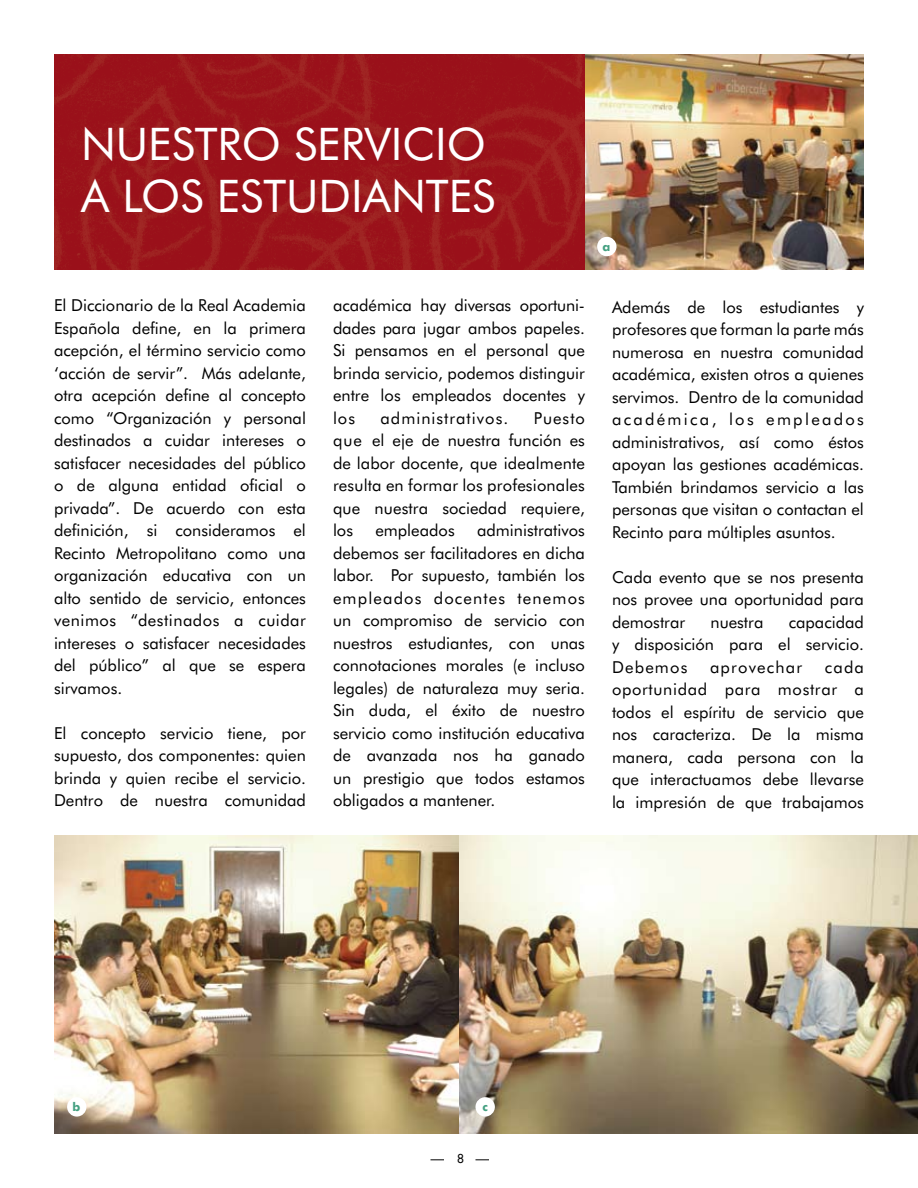
<style>
.page{position:relative;width:918px;height:1188px;background:#fff}
.page>*{position:absolute;margin:0;border:0;box-sizing:border-box;transform-origin:0 0}
.t1{font:45px/52.5px "Futura BT";color:#fff}
.t2{font:16.5px/22.5px "Futura BT";color:#000;text-align:justify}
.t3{font:16.5px "Futura BT";letter-spacing:.06em;color:#000}
.t4{font:16.5px "Futura BT";letter-spacing:.07em;color:#000}
.t5{font:700 12px "Futura BT";color:#44a081}
</style>
<div class="page">
<svg style="left:430px;top:1160px;width:14px;height:1px"></svg>
<svg style="left:476px;top:1160px;width:13px;height:1px"></svg>
<img style="left:54px;top:54px;width:810px;height:216px">
<svg style="left:613px;top:231px;width:19px;height:20px"></svg>
<img style="left:54px;top:835px;width:864px;height:299px">
<div style="left:67px;top:1097px;width:19px;height:20px;background:#fff;border-radius:50%"></div>
<div style="left:476px;top:1097px;width:19px;height:20px;background:#fff;border-radius:50%"></div>
<div style="left:597px;top:237px;width:20px;height:19px;background:#fff;border-radius:50%"></div>
<h1 class="t1" style="left:81px;top:117px;width:416px">NUESTRO SERVICIO<br>A LOS ESTUDIANTES</h1>
<p class="t5" style="left:603px;top:239px;width:9px">a</p>
<p class="t2" style="left:54px;top:294px;width:254px">El Diccionario de la Real Academia Española define, en la primera acepción, el término servicio como ‘acción de servir”. Más adelante, otra acepción define al concepto como “Organización y personal destinados a cuidar intereses o satisfacer necesidades del público o de alguna entidad oficial o privada”. De acuerdo con esta definición, si consideramos el Recinto Metropolitano como una organización educativa con un alto sentido de servicio, entonces venimos “destinados a cuidar intereses o satisfacer necesidades del público” al que se espera sirvamos.</p>
<p class="t2" style="left:54px;top:722px;width:254px">El concepto servicio tiene, por supuesto, dos componentes: quien brinda y quien recibe el servicio.<br>Dentro de nuestra comunidad</p>
<p class="t2" style="left:333px;top:294px;width:254px">académica hay diversas oportuni&shy;dades para jugar ambos papeles.<br>Si pensamos en el personal que brinda servicio, podemos distinguir entre los empleados docentes y los</p>
<p class="t3" style="left:381px;top:408px;width:129px">administrativos.</p>
<p class="t2" style="left:333px;top:407px;width:254px;text-indent:201px">Puesto que el eje de nuestra función es de labor docente, que idealmente resulta en formar los profesionales que nuestra sociedad requiere, los</p>
<p class="t2" style="left:333px;top:519px;width:254px;text-indent:144px">administrativos debemos ser facilitadores en dicha labor. Por supuesto, también los empleados docentes tenemos un compromiso de servicio con nuestros estudiantes, con unas connotaciones morales (e incluso legales) de naturaleza muy seria.<br>Sin duda, el éxito de nuestro servicio como institución educativa de avanzada nos ha ganado un prestigio que todos estamos obligados a mantener.</p>
<p class="t2" style="left:375px;top:519px;width:81px">empleados</p>
<p class="t2" style="left:612px;top:295px;width:254px">Además de los estudiantes y profesores que forman la parte más numerosa en nuestra comunidad académica, existen otros a quienes servimos. Dentro de la comunidad académica, los empleados administrativos, así como éstos apoyan las gestiones académicas.<br>También brindamos servicio a las personas que visitan o contactan el Recinto para múltiples asuntos.</p>
<p class="t2" style="left:612px;top:565px;width:253px">Cada evento que se nos presenta nos provee una oportunidad para demostrar</p>
<p class="t2" style="left:612px;top:610px;width:254px;text-indent:177px">capacidad y disposición para el servicio.<br>Debemos</p>
<p class="t2" style="left:711px;top:610px;width:54px">nuestra</p>
<p class="t2" style="left:612px;top:655px;width:254px;text-indent:213px">cada oportunidad para mostrar a todos el espíritu de servicio que nos caracteriza. De la misma manera, cada persona con la que interactuamos debe llevarse la impresión de que trabajamos</p>
<p class="t4" style="left:710px;top:657px;width:94px">aprovechar</p>
<p class="t5" style="left:73px;top:1099px;width:9px">b</p>
<p class="t5" style="left:483px;top:1099px;width:7px">c</p>
</div>
